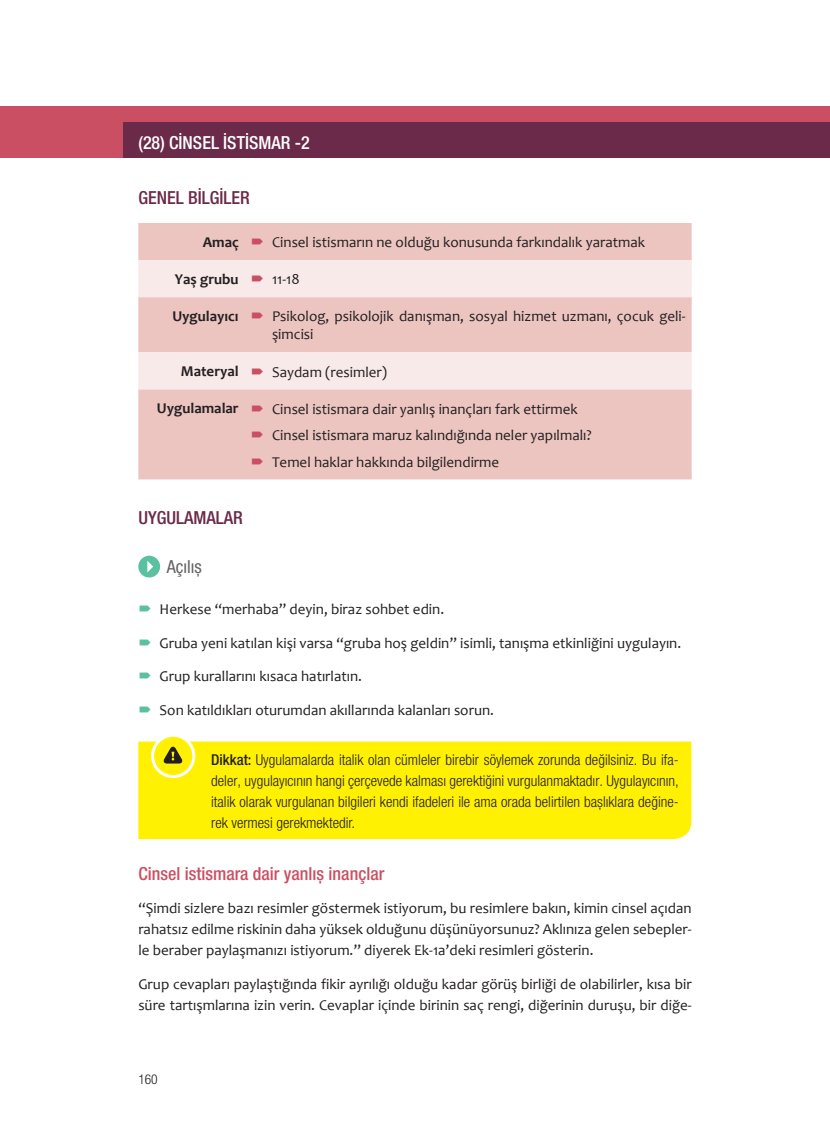
<style>
.page{position:relative;width:830px;height:1127px;background:#fff}
.page>*{position:absolute;margin:0;border:0;box-sizing:border-box;transform-origin:0 0}
.t1{font:500 condensed 18px "Helvetica Neue LT Pro";color:#cb4f63}
.t2{font:500 condensed 18px "Helvetica Neue LT Pro";color:#6b2a49}
.t3{font:500 condensed 18px "Helvetica Neue LT Pro";color:#fff}
.t4{font:condensed 18px "Helvetica Neue LT Pro";color:#636366}
.t5{font:15px/21px "Candara";color:#231f20}
.t6{font:300 condensed 15px/21px "Helvetica Neue LT Pro";color:#231f20;text-align:justify}
.t7{font:700 15px "Candara";color:#231f20}
.t8{font:300 condensed 13.5px "Helvetica Neue LT Pro";color:#231f20}
.s1{font-weight:500}
</style>
<div class="page">
<div style="left:138px;top:223px;width:553px;height:256px;background:#ecc5c1"></div>
<svg style="left:138px;top:260px;width:553px;height:129px;fill:#f8eae8"></svg>
<div style="left:138px;top:556px;width:22px;height:21px;background:#5ac1a0;border-radius:50%"></div>
<svg style="left:147px;top:561px;width:6px;height:11px"></svg>
<div style="left:138px;top:741px;width:553px;height:98px;background:#fff101"></div>
<svg style="left:152px;top:735px;width:42px;height:41px"></svg>
<div style="left:151px;top:734px;width:44px;height:44px;border:3px solid #fff;border-radius:50%"></div>
<svg style="left:163px;top:747px;width:19px;height:16px"></svg>
<div style="left:0;top:106px;width:829px;height:52px;background:#cb4f63"></div>
<div style="left:123px;top:123px;width:706px;height:35px;background:#6b2a49"></div>
<svg style="left:252px;top:239px;width:27px;height:9px"></svg>
<svg style="left:252px;top:276px;width:27px;height:9px"></svg>
<svg style="left:252px;top:313px;width:27px;height:9px"></svg>
<svg style="left:252px;top:368px;width:27px;height:9px"></svg>
<svg style="left:252px;top:405px;width:27px;height:10px"></svg>
<svg style="left:252px;top:432px;width:27px;height:9px"></svg>
<svg style="left:252px;top:458px;width:27px;height:10px"></svg>
<p class="t3" style="left:138px;top:132px;width:173px">(28) CİNSEL İSTİSMAR -2</p>
<p class="t2" style="left:138px;top:187px;width:113px">GENEL BİLGİLER</p>
<p class="t7" style="left:203px;top:232px;width:37px">Amaç</p>
<p class="t5" style="left:272px;top:232px;width:374px">Cinsel istismarın ne olduğu konusunda farkındalık yaratmak</p>
<p class="t7" style="left:175px;top:269px;width:65px">Yaş grubu</p>
<p class="t5" style="left:272px;top:269px;width:29px">11-18</p>
<p class="t7" style="left:172px;top:306px;width:68px">Uygulayıcı</p>
<p class="t5" style="left:272px;top:307px;width:415px;line-height:18px">Psikolog, psikolojik danışman, sosyal hizmet uzmanı, çocuk geli&shy;şimcisi</p>
<p class="t7" style="left:181px;top:361px;width:59px">Materyal</p>
<p class="t5" style="left:272px;top:361px;width:117px">Saydam (resimler)</p>
<p class="t7" style="left:157px;top:399px;width:83px">Uygulamalar</p>
<p class="t5" style="left:272px;top:395px;width:321px;line-height:26.5px">Cinsel istismara dair yanlış inançları fark ettirmek<br>Cinsel istismara maruz kalındığında neler yapılmalı?<br>Temel haklar hakkında bilgilendirme</p>
<p class="t2" style="left:138px;top:507px;width:106px">UYGULAMALAR</p>
<p class="t4" style="left:167px;top:556px;width:37px">Açılış</p>
<p class="t5" style="left:159px;top:598px;width:286px">Herkese “merhaba” deyin, biraz sohbet edin.</p>
<p class="t5" style="left:159px;top:632px;width:523px">Gruba yeni katılan kişi varsa “gruba hoş geldin” isimli, tanışma etkinliğini uygulayın.</p>
<p class="t5" style="left:159px;top:666px;width:204px">Grup kurallarını kısaca hatırlatın.</p>
<p class="t5" style="left:159px;top:699px;width:336px">Son katıldıkları oturumdan akıllarında kalanları sorun.</p>
<p class="t6" style="left:211px;top:749px;width:469px"><span class="s1">Dikkat:</span> Uygulamalarda italik olan cümleler birebir söylemek zorunda değilsiniz. Bu ifa&shy;deler, uygulayıcının hangi çerçevede kalması gerektiğini vurgulanmaktadır. Uygulayıcının, italik olarak vurgulanan bilgileri kendi ifadeleri ile ama orada belirtilen başlıklara değine&shy;rek vermesi gerekmektedir.</p>
<p class="t1" style="left:138px;top:862px;width:247px">Cinsel istismara dair yanlış inançlar</p>
<p class="t5" style="left:138px;top:898px;width:554px;text-align:justify">“Şimdi sizlere bazı resimler göstermek istiyorum, bu resimlere bakın, kimin cinsel açıdan rahatsız edilme riskinin daha yüksek olduğunu düşünüyorsunuz? Aklınıza gelen sebepler&shy;le beraber paylaşmanızı istiyorum.” diyerek Ek-1a’deki resimleri gösterin.</p>
<p class="t5" style="left:138px;top:973px;width:554px">Grup cevapları paylaştığında fikir ayrılığı olduğu kadar görüş birliği de olabilirler, kısa bir süre tartışmlarına izin verin. Cevaplar içinde birinin saç rengi, diğerinin duruşu, bir diğe-</p>
<p class="t8" style="left:138px;top:1071px;width:21px">160</p>
</div>
